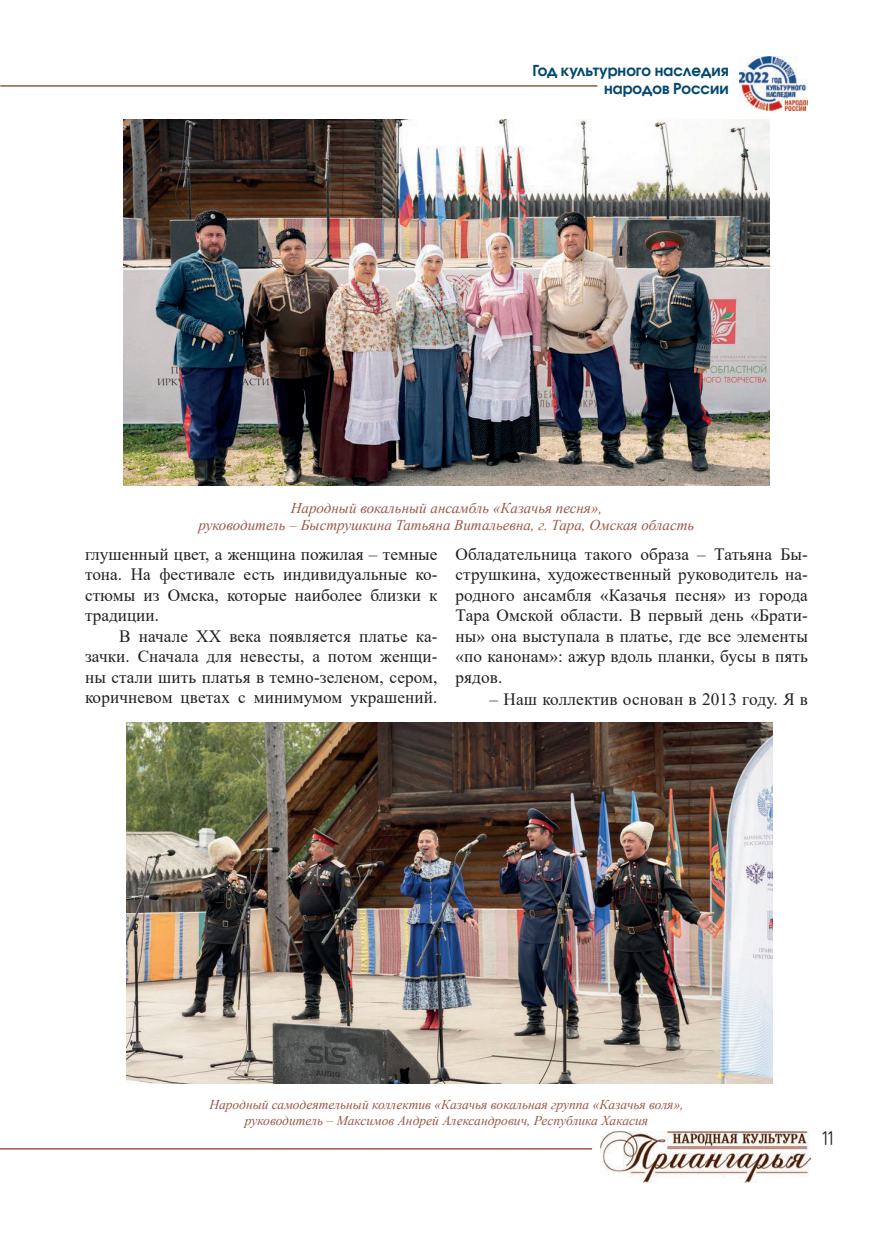
<style>
.page{position:relative;width:893px;height:1234px;background:#fff}
.page>*{position:absolute;margin:0;border:0;box-sizing:border-box;transform-origin:0 0}
.t1{font:19.5px "Akrobat";color:#231f20}
.t2{font:17.25px/20.4px "Times New Roman";letter-spacing:.005em;color:#231f20;text-align:justify}
.t3{font:italic 15px/17.2px "Times New Roman";color:#985845;text-align:center}
.t4{font:700 15px/18px "Avant Garde Gothic C";color:#02476e;text-align:right}
.t5{font:italic 13.5px/15.8px "Times New Roman";color:#985845;text-align:center}
</style>
<div class="page">
<hr style="left:0;top:85px;width:597px;height:2px;background:#985845">
<hr style="left:0;top:1147px;width:592px;height:2px;background:#985845">
<img style="left:600px;top:1131px;width:211px;height:50px">
<img style="left:740px;top:56px;width:68px;height:54px">
<img style="left:123px;top:119px;width:646px;height:366px">
<img style="left:126px;top:722px;width:646px;height:360px">
<p class="t4" style="left:533px;top:61px;width:198px">Год культурного наследия народов России</p>
<p class="t3" style="left:199px;top:498px;width:497px">Народный вокальный ансамбль «Казачья песня»,<br>руководитель – Быструшкина Татьяна Витальевна, г. Тара, Омская область</p>
<p class="t2" style="left:85px;top:543px;width:354px">глушенный цвет, а женщина пожилая – темные тона. На фестивале есть индивидуальные ко&shy;стюмы из Омска, которые наиболее близки к традиции.</p>
<p class="t2" style="left:85px;top:625px;width:354px;text-indent:34px">В начале XX века появляется платье ка&shy;зачки. Сначала для невесты, а потом женщи&shy;ны стали шить платья в темно-зеленом, сером, коричневом цветах с минимумом украшений.</p>
<p class="t2" style="left:455px;top:543px;width:354px">Обладательница такого образа – Татьяна Бы&shy;струшкина, художественный руководитель на&shy;родного ансамбля «Казачья песня» из города Тара Омской области. В первый день «Брати&shy;ны» она выступала в платье, где все элементы «по канонам»: ажур вдоль планки, бусы в пять рядов.</p>
<p class="t2" style="left:489px;top:688px;width:320px">– Наш коллектив основан в 2013 году. Я в</p>
<p class="t5" style="left:209px;top:1096px;width:476px">Народный самодеятельный коллектив «Казачья вокальная группа «Казачья воля», руководитель – Максимов Андрей Александрович, Республика Хакасия</p>
<p class="t1" style="left:823px;top:1126px;width:12px">11</p>
</div>
